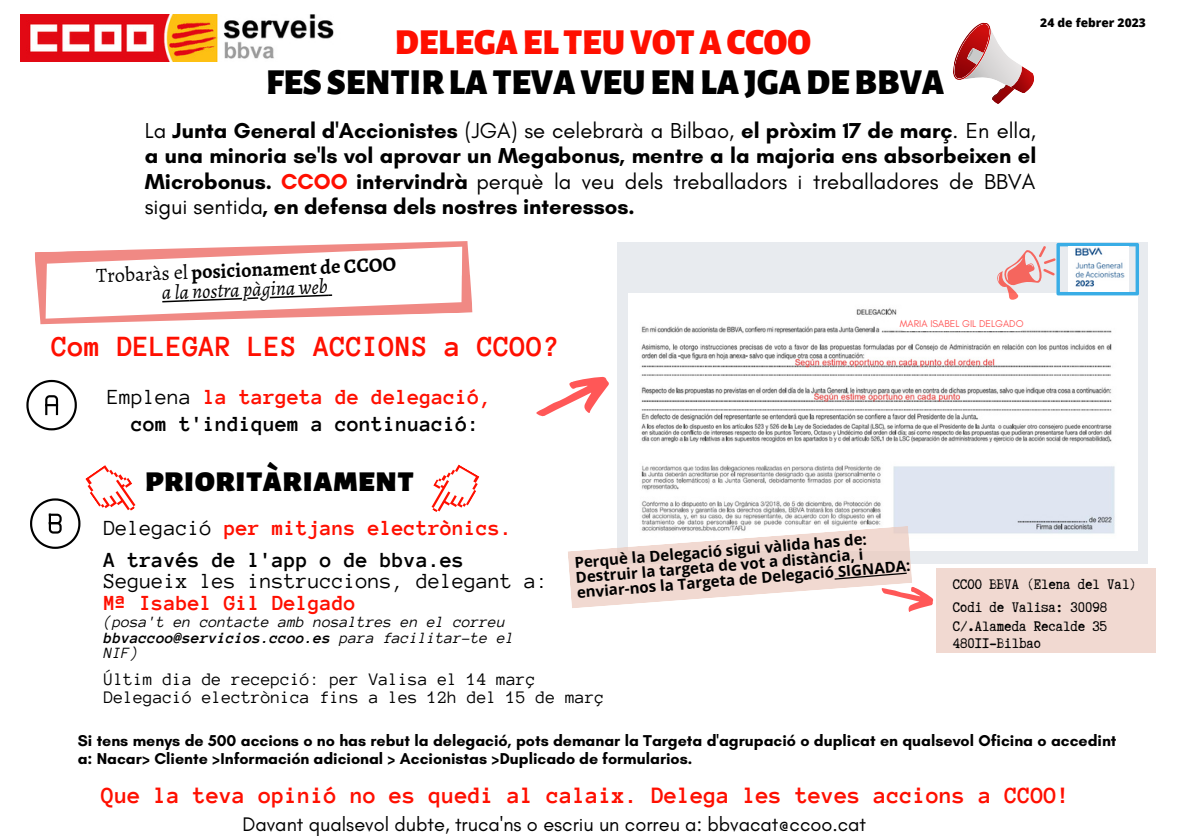
<style>
.page{position:relative;width:1191px;height:839px;background:#fff}
.page>*{position:absolute;margin:0;border:0;box-sizing:border-box;transform-origin:0 0}
.t1{font:900 36px "Alegreya Sans SC";color:#000}
.t2{font:900 36px "Alegreya Sans SC";color:#ff0f00}
.t3{font:700 30px "Anonymous Pro";color:#ff0f00}
.t4{font:700 24px "Anonymous Pro";color:#ff0f00}
.t5{font:700 22px/25.6px "Glacial Indifference";color:#000;text-align:justify}
.t6{font:700 22px/26.4px "Anonymous Pro";color:#000;text-align:center}
.t7{font:22px "Anonymous Pro";color:#000}
.t8{font:700 22px "Anonymous Pro";color:#ff0f00}
.t9{font:700 20.2px/19.6px "Alegreya";color:#000;text-align:center}
.t10{font:20px "Glacial Indifference";color:#000}
.t11{font:18px/18px "Anonymous Pro";color:#000}
.t12{font:16.6px/23px "Truetypewriter Polygl OTT";color:#000}
.t13{font:700 16px/17.4px "Glacial Indifference";color:#000}
.t14{font:italic 16px/15.8px "Anonymous Pro";color:#000}
.t15{font:700 15px/15.2px "Open Sans";color:#000}
.t16{font:800 12px "Open Sans";color:#000}
.t17{font:10px "Glacial Indifference";color:#ff5757}
.s1{font-weight:400}
.s2{color:#ff0f00}
.s3{font-weight:400;font-style:italic}
.s4{font-weight:700}
</style>
<div class="page">
<div style="left:618px;top:243px;width:530px;height:321px;background:#e8ebef"></div>
<img style="left:629px;top:293px;width:508px;height:257px">
<svg style="left:26px;top:380px;width:51px;height:51px"></svg>
<svg style="left:536px;top:376px;width:73px;height:41px"></svg>
<svg style="left:30px;top:465px;width:106px;height:84px"></svg>
<svg style="left:35px;top:241px;width:438px;height:83px"></svg>
<div style="left:936px;top:568px;width:220px;height:85px;background:#f1d9d1"></div>
<svg style="left:431px;top:464px;width:49px;height:48px"></svg>
<img style="left:20px;top:15px;width:314px;height:46px">
<svg style="left:993px;top:242px;width:146px;height:66px"></svg>
<img style="left:1068px;top:246px;width:60px;height:45px">
<div style="left:900px;top:310px;width:124px;height:21px;background:#fff"></div>
<svg style="left:953px;top:22px;width:81px;height:82px"></svg>
<svg style="left:568px;top:526px;width:368px;height:86px"></svg>
<h1 class="t2" style="left:395px;top:26px;width:418px">DELEGAEL TEUVOTACCOO</h1>
<h1 class="t1" style="left:266px;top:65px;width:680px">FES SENTIRLATEVAVEUENLAJGADEBBVA</h1>
<p class="t16" style="left:1040px;top:14px;width:107px">24 de febrer 2023</p>
<p class="t5" style="left:145px;top:117px;width:893px"><span class="s1">La</span> Junta General d'Accionistes <span class="s1">(JGA) se celebrarà a Bilbao,</span> el pròxim 17 de març<span class="s1">. En ella, </span>a una minoria se'ls vol aprovar un Megabonus, mentre a la majoria ens absorbeixen el Microbonus. <span class="s2">CCOO</span> intervindrà <span class="s1">perquè la veu dels treballadors i treballadores de BBVA sigui sentida</span>, en defensa dels nostres interessos.</p>
<p class="t9" style="left:96px;top:265px;width:302px;rotate:-2deg"><span class="s1">Trobaràs el</span> posicionament de CCOO <span class="s3">a la nostra pàgina web</span></p>
<h2 class="t3" style="left:52px;top:331px;width:509px">Com DELEGAR LES ACCIONS a CCOO?</h2>
<p class="t6" style="left:107px;top:384px;width:386px"><span class="s1">Emplena</span> <span class="s2">la targeta de delegació, </span>com t'indiquem a continuació:</p>
<h1 class="t1" style="left:145px;top:462px;width:271px">prioritàriament</h1>
<p class="t17" style="left:900px;top:317px;width:125px">MARIA ISABEL GIL DELGADO</p>
<p class="t6" style="left:104px;top:512px;width:410px;line-height:31.6px;text-align:left"><span class="s1">Delegació</span> <span class="s2">per mitjans electrònics.<br></span>A través de l'app o de bbva.es</p>
<p class="t7" style="left:104px;top:570px;width:446px">Segueix les instruccions, delegant a:</p>
<p class="t8" style="left:104px;top:592px;width:254px">Mª Isabel Gil Delgado</p>
<p class="t14" style="left:104px;top:613px;width:412px">(posa't en contacte amb nosaltres en el correu <span class="s4">bbvaccoo@servicios.ccoo.es</span> para facilitar-te el<br>NIF)</p>
<p class="t11" style="left:104px;top:670px;width:502px">Últim dia de recepció: per Valisa el 14 març<br>Delegació electrònica fins a les 12h del 15 de març</p>
<p class="t15" style="left:574px;top:555px;width:336px;rotate:-5deg">Perquè la Delegació sigui vàlida has de:<br>Destruir la targeta de vot a distància, i enviar-nos la Targeta de Delegació SIGNADA:</p>
<p class="t12" style="left:953px;top:573px;width:185px">CCOO BBVA (Elena del Val)<br>Codi de Valisa: 30098</p>
<p class="t12" style="left:953px;top:618px;width:156px;line-height:16.2px">C/.Alameda Recalde 35<br>48011-Bilbao</p>
<p class="t13" style="left:78px;top:731px;width:1040px">Si tens menys de 500 accions o no has rebut la delegació, pots demanar la Targeta d'agrupació o duplicat en qualsevol Oficina o accedint a: Nacar&gt; Cliente &gt;Información adicional &gt; Accionistas &gt;Duplicado de formularios.</p>
<p class="t4" style="left:102px;top:783px;width:970px">Que la teva opinió no es quedi al calaix. Delega les teves accions a CCOO!</p>
<p class="t10" style="left:242px;top:811px;width:625px">Davant qualsevol dubte, truca'ns o escriu un correu a: bbvacat@ccoo.cat</p>
</div>
